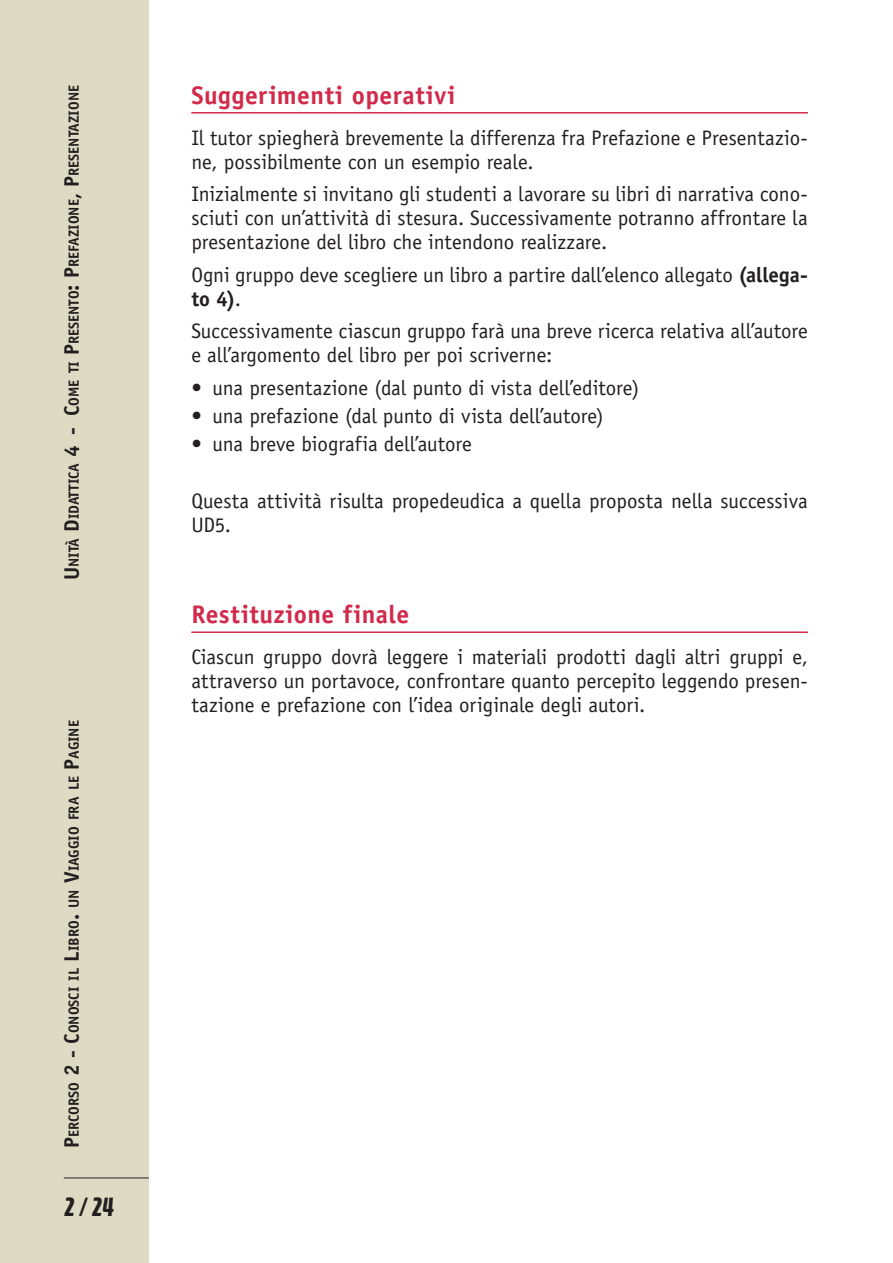
<style>
.page{position:relative;width:893px;height:1263px;background:#fff}
.page>*{position:absolute;margin:0;border:0;box-sizing:border-box;transform-origin:0 0}
.t1{font:700 27px "Calcite Pro";color:#231f20}
.t2{font:700 25.5px "Officina Sans Std";letter-spacing:.02em;color:#d22a4b}
.t3{font:21px/24px "Officina Sans Std";color:#231f20}
.t4{font:700 14.7px "Officina Sans Std";color:#231f20}
.s1{font-size:21px}
.s2{font-weight:700}
</style>
<div class="page">
<div style="left:0;top:0;width:149px;height:1263px;background:#dddbc3"></div>
<hr style="left:64px;top:1177px;width:85px;height:1px;background:#231f20">
<hr style="left:191px;top:112px;width:617px;height:2px;background:#d22a4b">
<hr style="left:191px;top:631px;width:617px;height:2px;background:#d22a4b">
<p class="t4" style="left:65px;top:580px;width:497px;rotate:-90deg"><span class="s1">U</span>NITÀ <span class="s1">D</span>IDATTICA <span class="s1">4 -</span> <span class="s1">C</span>OME TI <span class="s1">P</span>RESENTO<span class="s1">: P</span>REFAZIONE<span class="s1">, P</span>RESENTAZIONE</p>
<p class="t2" style="left:191px;top:79px;width:266px">Suggerimenti operativi</p>
<p class="t3" style="left:191px;top:125px;width:618px">Il tutor spiegherà brevemente la differenza fra Prefazione e Presentazio&shy;ne, possibilmente con un esempio reale.</p>
<p class="t3" style="left:191px;top:182px;width:618px;text-align:justify">Inizialmente si invitano gli studenti a lavorare su libri di narrativa cono&shy;sciuti con un’attività di stesura. Successivamente potranno affrontare la presentazione del libro che intendono realizzare.</p>
<p class="t3" style="left:191px;top:262px;width:618px">Ogni gruppo deve scegliere un libro a partire dall’elenco allegato <span class="s2">(allega&shy;to 4)</span>.</p>
<p class="t3" style="left:191px;top:319px;width:618px">Successivamente ciascun gruppo farà una breve ricerca relativa all’autore e all’argomento del libro per poi scriverne:</p>
<p class="t3" style="left:191px;top:375px;width:449px">• una presentazione (dal punto di vista dell’editore)</p>
<p class="t3" style="left:191px;top:404px;width:414px">• una prefazione (dal punto di vista dell’autore)</p>
<p class="t3" style="left:191px;top:432px;width:282px">• una breve biografia dell’autore</p>
<p class="t3" style="left:191px;top:488px;width:618px">Questa attività risulta propedeudica a quella proposta nella successiva<br>UD5.</p>
<p class="t4" style="left:65px;top:1148px;width:429px;rotate:-90deg"><span class="s1">P</span>ERCORSO <span class="s1">2 -</span> <span class="s1">C</span>ONOSCI IL <span class="s1">L</span>IBRO<span class="s1">.</span> UN <span class="s1">V</span>IAGGIO FRA LE <span class="s1">P</span>AGINE</p>
<p class="t1" style="left:64px;top:1191px;width:51px">2 / 24</p>
<p class="t2" style="left:191px;top:598px;width:219px">Restituzione finale</p>
<p class="t3" style="left:191px;top:645px;width:618px;text-align:justify">Ciascun gruppo dovrà leggere i materiali prodotti dagli altri gruppi e, attraverso un portavoce, confrontare quanto percepito leggendo presen&shy;tazione e prefazione con l’idea originale degli autori.</p>
</div>
